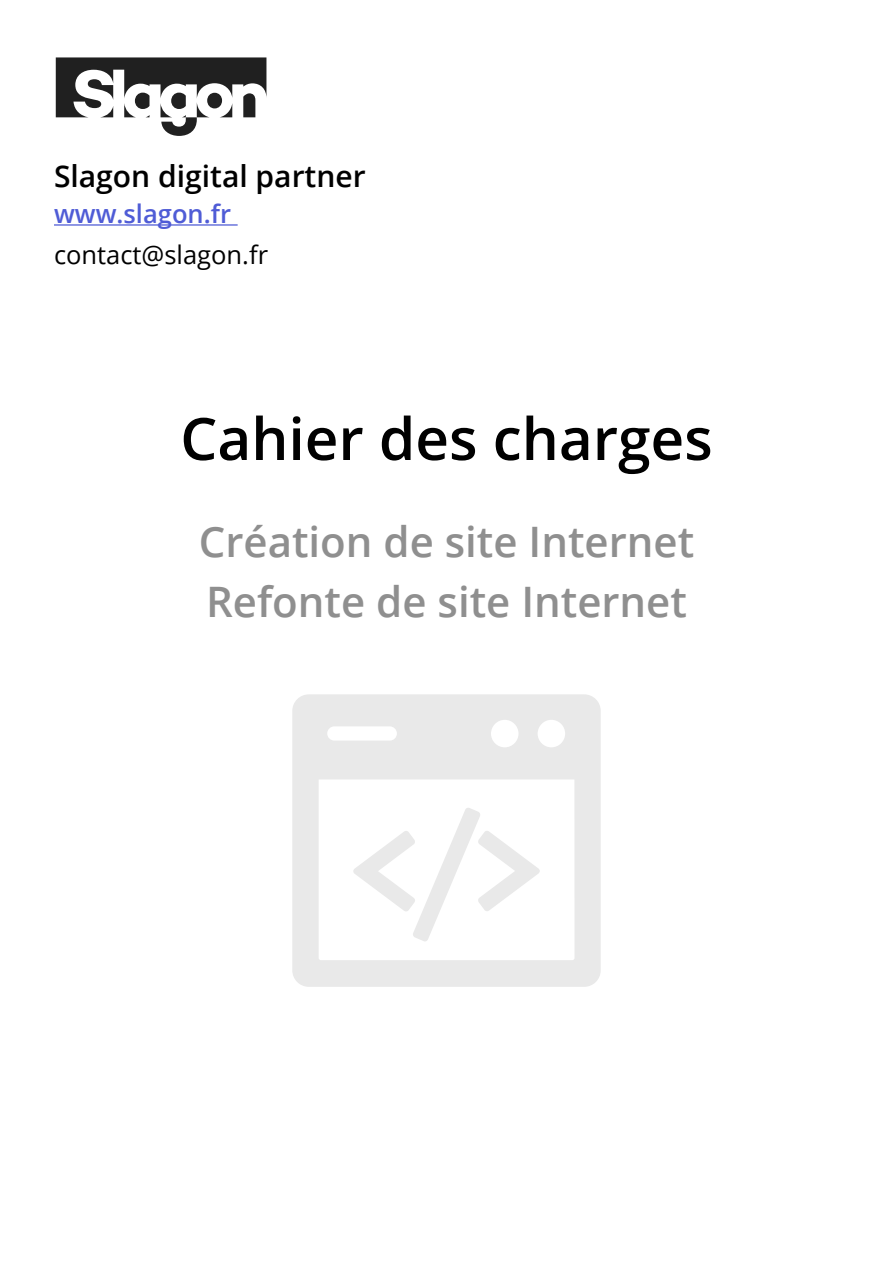
<style>
.page{position:relative;width:893px;height:1263px;background:#fff}
.page>*{position:absolute;margin:0;border:0;box-sizing:border-box;transform-origin:0 0}
.t1{font:600 58.5px "Open Sans";color:#000}
.t2{font:600 42px/60px "Open Sans";color:#8f8f8f}
.t3{font:600 30px "Open Sans";color:#000}
.t4{font:25.5px "Open Sans";color:#000}
.t5{font:600 25.5px "Open Sans";color:#4f5cd6}
</style>
<div class="page">
<hr style="left:54px;top:224px;width:184px;height:2px;background:#4f5cd6">
<svg style="left:56px;top:57px;width:210px;height:79px"></svg>
<svg style="left:292px;top:694px;width:309px;height:293px;fill:#e9e9e9"></svg>
<p class="t3" style="left:54px;top:156px;width:313px">Slagon digital partner</p>
<p class="t5" style="left:54px;top:196px;width:179px">www.slagon.fr</p>
<p class="t4" style="left:54px;top:237px;width:216px">contact@slagon.fr</p>
<h1 class="t1" style="left:180px;top:399px;width:534px">Cahier des charges</h1>
<p class="t2" style="left:199px;top:511px;width:497px">Création de site Internet<br>Refonte de site Internet</p>
</div>
